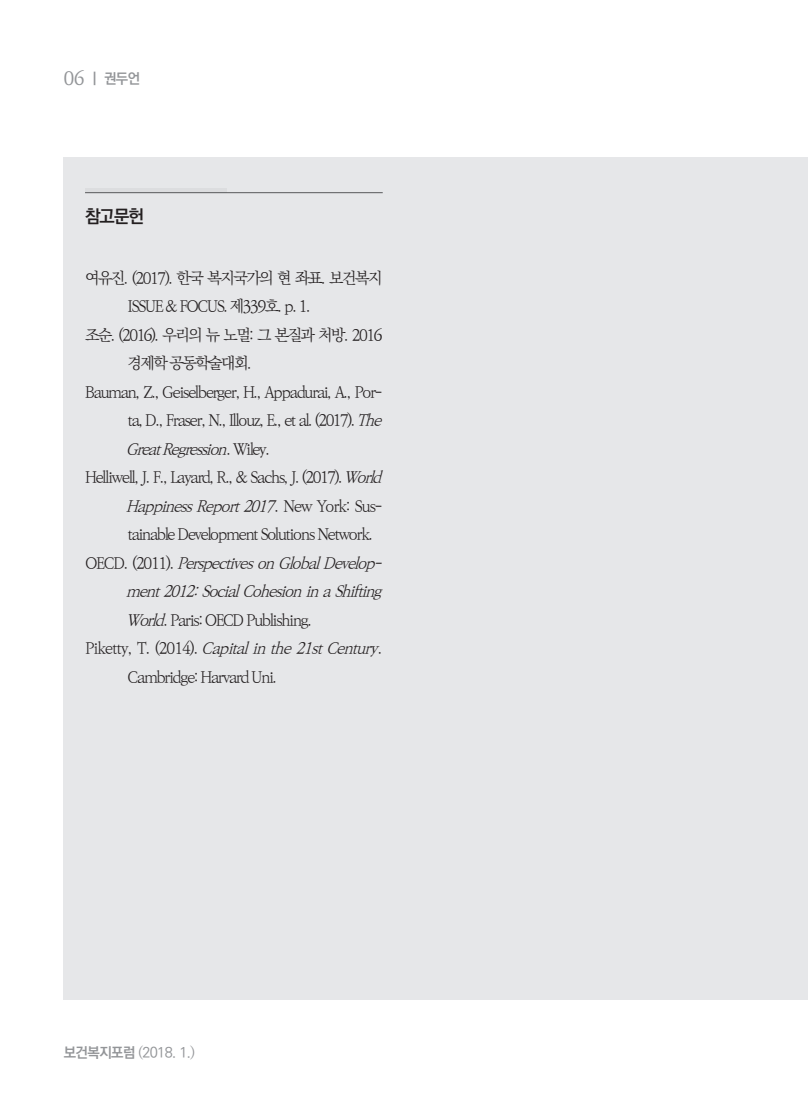
<style>
.page{position:relative;width:808px;height:1106px;background:#fff}
.page>*{position:absolute;margin:0;border:0;box-sizing:border-box;transform-origin:0 0}
.t1{font:700 18px "Ko Pub Dotum";color:#231f20}
.t2{font:300 15.75px "Ko Pub Batang";letter-spacing:-.1em;color:#231f20}
.t3{font:italic 300 15.75px "Ko Pub Batang";color:#231f20}
.t4{font:500 14.25px "Ko Pub Dotum";color:#939598}
.t5{font:700 14.25px "Ko Pub Dotum";color:#939598}
.s1{font-family:"Ko Pub Batang";font-weight:500;font-size:18.75px}
.s2{font-style:italic}
.s3{font-style:normal}
.s4{font-weight:700}
.s5{font-family:"Ko Pub Batang";font-weight:300}
</style>
<div class="page">
<div style="left:64px;top:157px;width:372px;height:843px;background:#e6e7e9"></div>
<div style="left:436px;top:157px;width:372px;height:843px;background:#e6e7e9"></div>
<div style="left:85px;top:188px;width:142px;height:5px;background:#dcdddf"></div>
<hr style="left:85px;top:192px;width:298px;height:1px;background:#57585a">
<p class="t5" style="left:64px;top:71px;width:78px"><span class="s1">06</span> | 권두언</p>
<p class="t1" style="left:85px;top:207px;width:60px">참고문헌</p>
<p class="t2" style="left:85px;top:270px;width:299px">여유진. (2017). 한국 복지국가의 현 좌표. 보건복지</p>
<p class="t2" style="left:128px;top:298px;width:185px">ISSUE &amp; FOCUS. 제339호. p. 1.</p>
<p class="t2" style="left:85px;top:327px;width:299px">조순. (2016). 우리의 뉴 노멀: 그 본질과 처방. 2016</p>
<p class="t2" style="left:128px;top:355px;width:126px">경제학 공동학술대회.</p>
<p class="t2" style="left:85px;top:384px;width:299px">Bauman, Z., Geiselberger, H., Appadurai, A., Por-</p>
<p class="t2" style="left:128px;top:412px;width:260px">ta, D., Fraser, N., Illouz, E., et al. (2017). <span class="s2">The</span></p>
<p class="t3" style="left:126px;top:441px;width:145px">GreatRegression<span class="s3">. W i l e y .</span></p>
<p class="t2" style="left:85px;top:469px;width:302px">Helliwell, J. F., Layard, R., &amp; Sachs, J. (2017). <span class="s2">World</span></p>
<p class="t3" style="left:126px;top:498px;width:258px">HappinessReport2017<span class="s3">. N e w Y o r k : S u s -</span></p>
<p class="t2" style="left:128px;top:526px;width:247px">tainable Development Solutions Network.</p>
<p class="t3" style="left:85px;top:555px;width:302px"><span class="s3">O E C D . ( 2 0 1 1 ) .</span> PerspectivesonGlobalDevelop-</p>
<p class="t3" style="left:126px;top:583px;width:261px">ment2012:SocialCohesioninaShifting</p>
<p class="t2" style="left:126px;top:612px;width:188px"><span class="s2">World</span>. Paris: OECD Publishing.</p>
<p class="t3" style="left:85px;top:640px;width:299px"><span class="s3">P i k e t t y , T . ( 2 0 1 4 ) .</span> Capitalinthe21stCentury<span class="s3">.</span></p>
<p class="t2" style="left:128px;top:669px;width:151px">Cambridge: Harvard Uni.</p>
<p class="t4" style="left:64px;top:1045px;width:133px"><span class="s4">보건복지포럼</span> <span class="s5">(</span>2018. 1.<span class="s5">)</span></p>
</div>
